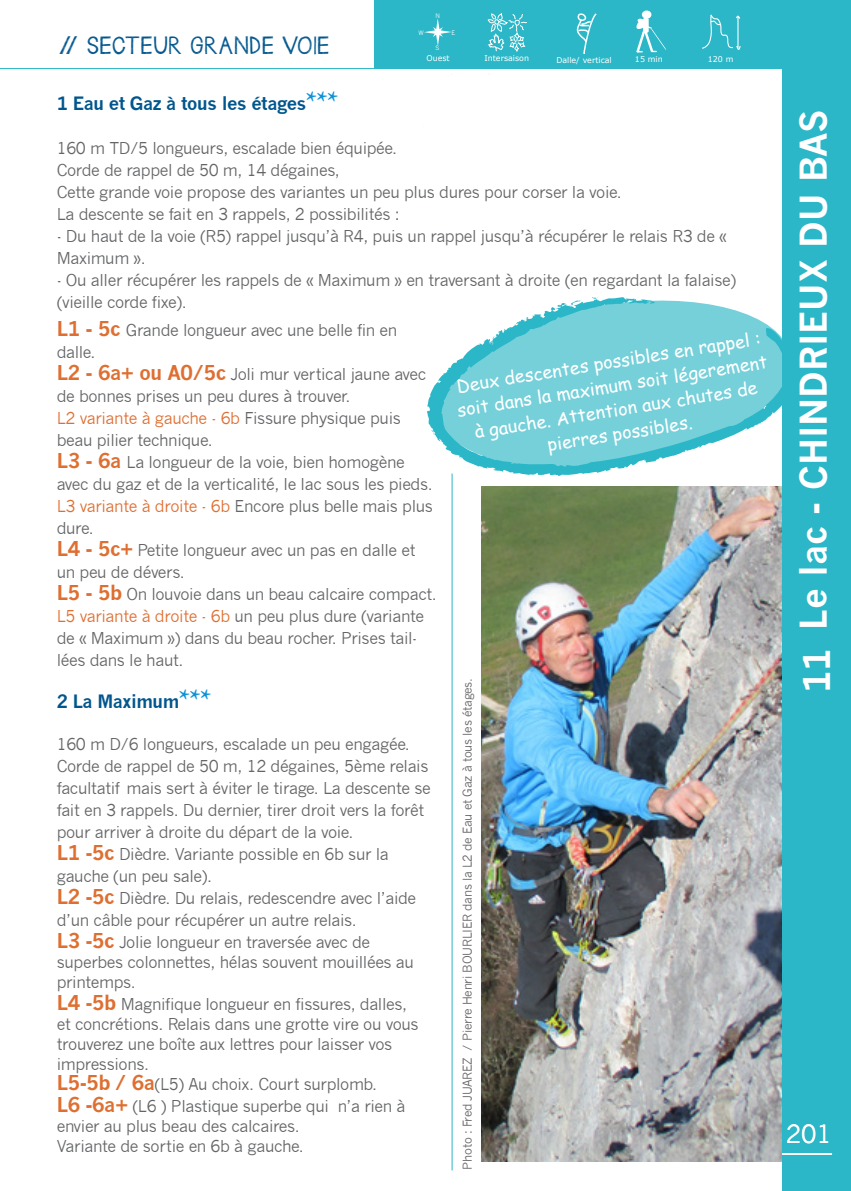
<style>
.page{position:relative;width:851px;height:1191px;background:#fff}
.page>*{position:absolute;margin:0;border:0;box-sizing:border-box;transform-origin:0 0}
.t1{font:700 36px "News Gothic";color:#fff}
.t2{font:24.6px "News Gothic";color:#fff}
.t3{font:20px "Janda Safeand Sound";letter-spacing:.05em;color:#00568d}
.t4{font:18px/24px "Comic Sans MS";color:#fff;text-align:center}
.t5{font:700 18px "News Gothic";letter-spacing:-.025em;color:#00568d}
.t6{font:16px/22px "News Gothic";letter-spacing:-.025em;color:#646567}
.t7{font:12px "News Gothic";letter-spacing:-.025em;color:#646567}
.t8{font:8px "Verdana";color:#fff}
.t9{font:6px "News Gothic";color:#fff}
.s1{font-family:"Minion Pro";font-size:28px;color:#0c92da}
.s2{font-weight:700;font-size:20px;color:#df6f31}
.s3{color:#df6f31}
</style>
<div class="page">
<div style="left:782px;top:0;width:68px;height:1191px;background:#2bb7c7"></div>
<hr style="left:0;top:68px;width:801px;height:1px;background:#2bb7c7">
<hr style="left:782px;top:1153px;width:49px;height:2px;background:#fff">
<div style="left:374px;top:0;width:410px;height:68px;background:#2bb7c7"></div>
<svg style="left:487px;top:12px;width:40px;height:40px"></svg>
<svg style="left:702px;top:14px;width:39px;height:36px"></svg>
<div style="left:641px;top:10px;width:10px;height:9px;background:#fff;border-radius:50%"></div>
<svg style="left:636px;top:17px;width:30px;height:36px"></svg>
<svg style="left:576px;top:13px;width:21px;height:41px"></svg>
<svg style="left:424px;top:18px;width:27px;height:28px"></svg>
<img style="left:482px;top:486px;width:299px;height:675px">
<hr style="left:451px;top:473px;width:1px;height:697px;background:#2bb7c7">
<svg style="left:427px;top:297px;width:355px;height:179px;fill:#75d0da"></svg>
<p class="t3" style="left:58px;top:31px;width:272px">// SECTEUR GRANDE VOIE</p>
<p class="t9" style="left:435px;top:12px;width:6px">N</p>
<p class="t9" style="left:435px;top:45px;width:5px">S</p>
<p class="t9" style="left:418px;top:29px;width:7px">W</p>
<p class="t9" style="left:451px;top:29px;width:5px">E</p>
<p class="t8" style="left:426px;top:53px;width:25px">Ouest</p>
<p class="t8" style="left:484px;top:53px;width:46px">Intersaison</p>
<p class="t8" style="left:635px;top:54px;width:29px">15 min</p>
<p class="t8" style="left:707px;top:53px;width:27px">120 m</p>
<p class="t8" style="left:556px;top:54px;width:57px">Dalle/ vertical</p>
<p class="t5" style="left:57px;top:93px;width:283px">1 Eau et Gaz à tous les étages<span class="s1">***</span></p>
<p class="t6" style="left:57px;top:138px;width:566px">160 m TD/5 longueurs, escalade bien équipée.<br>Corde de rappel de 50 m, 14 dégaines,<br>Cette grande voie propose des variantes un peu plus dures pour corser la voie.<br>La descente se fait en 3 rappels, 2 possibilités :</p>
<p class="t6" style="left:57px;top:226px;width:671px">- Du haut de la voie (R5) rappel jusqu’à R4, puis un rappel jusqu’à récupérer le relais R3 de «<br>Maximum ».</p>
<p class="t6" style="left:57px;top:270px;width:681px">- Ou aller récupérer les rappels de « Maximum » en traversant à droite (en regardant la falaise) (vieille corde fixe).</p>
<p class="t6" style="left:57px;top:319px;width:381px"><span class="s2">L1 - 5c</span> Grande longueur avec une belle fin en dalle.<br><span class="s2">L2 - 6a+ ou A0/5c</span> Joli mur vertical jaune avec de bonnes prises un peu dures à trouver.<br><span class="s3">L2 variante à gauche - 6b</span> Fissure physique puis beau pilier technique.<br><span class="s2">L3 - 6a</span> La longueur de la voie, bien homogène avec du gaz et de la verticalité, le lac sous les pieds.<br><span class="s3">L3 variante à droite - 6b</span> Encore plus belle mais plus dure.<br><span class="s2">L4 - 5c+</span> Petite longueur avec un pas en dalle et un peu de dévers.<br><span class="s2">L5 - 5b</span> On louvoie dans un beau calcaire compact.<br><span class="s3">L5 variante à droite - 6b</span> un peu plus dure (variante de « Maximum ») dans du beau rocher. Prises tail&shy;lées dans le haut.</p>
<p class="t5" style="left:57px;top:690px;width:156px">2 La Maximum<span class="s1">***</span></p>
<p class="t6" style="left:57px;top:733px;width:375px">160 m D/6 longueurs, escalade un peu engagée.<br>Corde de rappel de 50 m, 12 dégaines, 5ème relais facultatif mais sert à éviter le tirage. La descente se fait en 3 rappels. Du dernier, tirer droit vers la forêt pour arriver à droite du départ de la voie.<br><span class="s2">L1 -5c</span> Dièdre. Variante possible en 6b sur la gauche (un peu sale).<br><span class="s2">L2 -5c</span> Dièdre. Du relais, redescendre avec l’aide d’un câble pour récupérer un autre relais.<br><span class="s2">L3 -5c</span> Jolie longueur en traversée avec de</p>
<p class="t6" style="left:57px;top:952px;width:359px;line-height:20px">superbes colonnettes, hélas souvent mouillées au printemps.</p>
<p class="t6" style="left:57px;top:994px;width:363px;line-height:20px"><span class="s2">L4 -5b</span> Magnifique longueur en fissures, dalles, et concrétions. Relais dans une grotte vire ou vous trouverez une boîte aux lettres pour laisser vos impressions.<br><span class="s2">L5-5b / 6a</span>(L5) Au choix. Court surplomb.</p>
<p class="t6" style="left:57px;top:1096px;width:350px;line-height:20px"><span class="s2">L6 -6a+</span> (L6 ) Plastique superbe qui n’a rien à envier au plus beau des calcaires.<br>Variante de sortie en 6b à gauche.</p>
<p class="t4" style="left:452px;top:374px;width:315px;rotate:-9deg">Deux descentes possibles en rappel : soit dans la maximum soit légerement à gauche. Attention aux chutes de pierres possibles.</p>
<p class="t7" style="left:460px;top:1169px;width:493px;rotate:-90deg">Photo : Fred JUAREZ / Pierre Henri BOURLIER dans la L2 de Eau et Gaz à tous les étages.</p>
<h1 class="t1" style="left:791px;top:693px;width:585px;rotate:-90deg">11 Le lac - CHINDRIEUX DU BAS</h1>
<h2 class="t2" style="left:785px;top:1119px;width:48px">201</h2>
</div>
